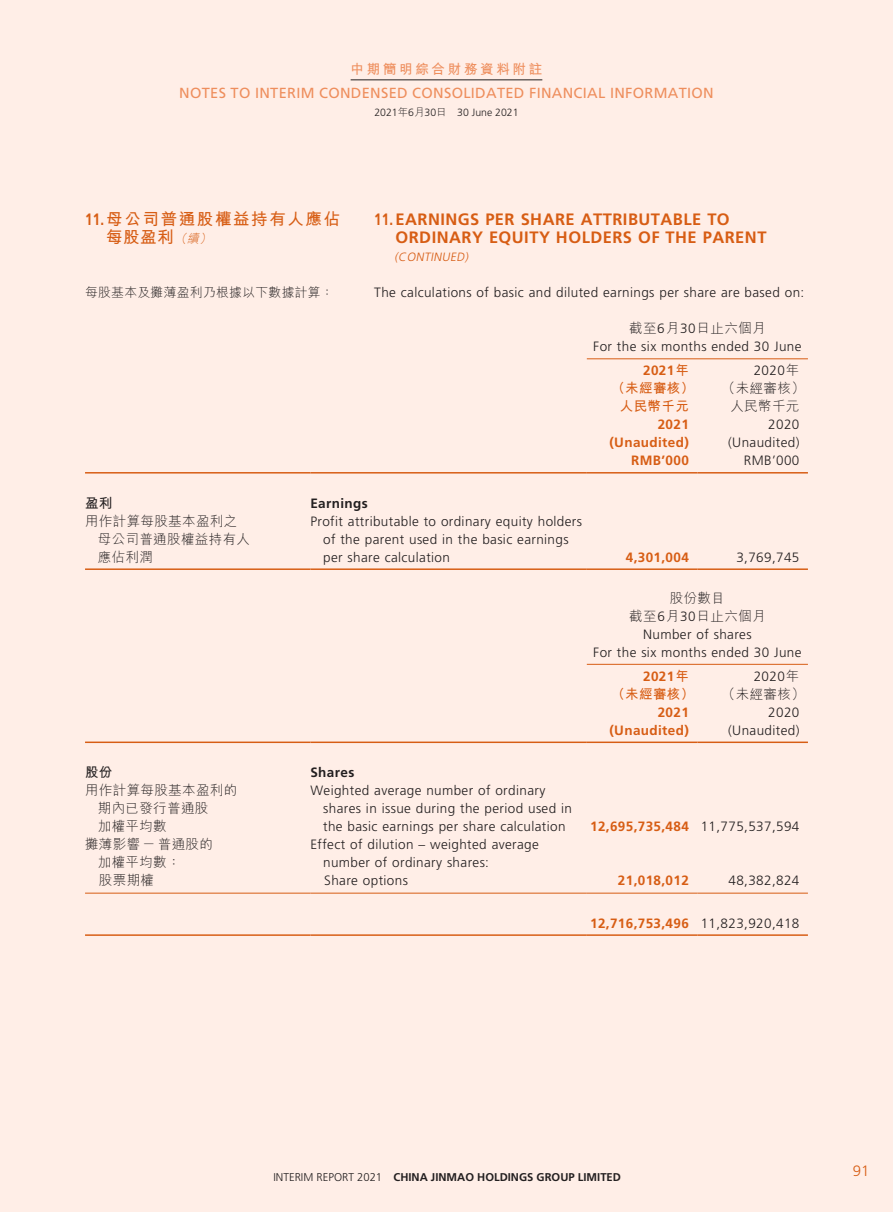
<style>
.page{position:relative;width:893px;height:1212px;background:#ffeee7}
.page>*{position:absolute;margin:0;border:0;box-sizing:border-box;transform-origin:0 0}
.t1{font:700 16.5px/18px "Frutiger LT Std";letter-spacing:.03em;color:#d75d14;scale:.8 1}
.t2{font:700 16.5px/18px "M Hei HK";letter-spacing:.1em;color:#d75d14}
.t3{font:300 15px "Frutiger LT Std";color:#d75d14}
.t4{font:14.7px "Frutiger LT Std";letter-spacing:.02em;color:#ee8e5d}
.t5{font:300 13.5px/18px "Frutiger LT Std";letter-spacing:.03em;color:#231f20}
.t6{font:700 13.5px "Frutiger LT Std";letter-spacing:.03em;color:#d75d14}
.t7{font:300 13.5px/18px "M Hei HK";letter-spacing:.03em;color:#231f20}
.t8{font:700 13.5px "M Hei HK";letter-spacing:.03em;color:#d75d14}
.t9{font:700 13.5px "Frutiger LT Std";letter-spacing:.03em;color:#231f20}
.t10{font:700 13.5px "M Hei HK";letter-spacing:.2em;color:#ee8e5d}
.t11{font:700 13.5px "M Hei HK";color:#231f20}
.t12{font:300 12.75px "M Hei HK";letter-spacing:.03em;color:#231f20}
.t13{font:italic 300 12px "Frutiger LT Std";color:#d75d14}
.t14{font:700 11.25px "Frutiger LT Std";color:#231f20}
.t15{font:300 10.5px "Frutiger LT Std";color:#231f20}
.s1{font-family:"M Hei HK"}
.s2{font-family:"Frutiger LT Std"}
.s3{font-weight:300;font-style:italic;font-size:12px}
.s4{font-weight:700;color:#d75d14}
.s5{font-family:"M Hei HK";font-weight:700;color:#d75d14}
.s6{font-weight:300;color:#231f20}
.s7{font-weight:300}
</style>
<div class="page">
<hr style="left:351px;top:80px;width:191px;height:1px;background:#231f20">
<hr style="left:587px;top:358px;width:221px;height:1px;background:#d75d14">
<hr style="left:85px;top:472px;width:225px;height:1px;background:#d75d14">
<hr style="left:310px;top:472px;width:277px;height:1px;background:#d75d14">
<hr style="left:587px;top:472px;width:110px;height:1px;background:#d75d14">
<hr style="left:697px;top:472px;width:111px;height:1px;background:#d75d14">
<hr style="left:85px;top:568px;width:225px;height:2px;background:#d75d14">
<hr style="left:310px;top:568px;width:277px;height:2px;background:#d75d14">
<hr style="left:587px;top:568px;width:110px;height:2px;background:#d75d14">
<hr style="left:697px;top:568px;width:111px;height:2px;background:#d75d14">
<hr style="left:587px;top:664px;width:221px;height:1px;background:#d75d14">
<hr style="left:85px;top:741px;width:225px;height:2px;background:#d75d14">
<hr style="left:310px;top:741px;width:277px;height:2px;background:#d75d14">
<hr style="left:587px;top:741px;width:110px;height:2px;background:#d75d14">
<hr style="left:697px;top:741px;width:111px;height:2px;background:#d75d14">
<hr style="left:85px;top:893px;width:225px;height:1px;background:#d75d14">
<hr style="left:310px;top:893px;width:277px;height:1px;background:#d75d14">
<hr style="left:587px;top:893px;width:110px;height:1px;background:#d75d14">
<hr style="left:697px;top:893px;width:111px;height:1px;background:#d75d14">
<hr style="left:85px;top:934px;width:225px;height:2px;background:#d75d14">
<hr style="left:310px;top:934px;width:277px;height:2px;background:#d75d14">
<hr style="left:587px;top:934px;width:110px;height:2px;background:#d75d14">
<hr style="left:697px;top:934px;width:111px;height:2px;background:#d75d14">
<p class="t10" style="left:351px;top:59px;width:193px">中期簡明綜合財務資料附註</p>
<p class="t4" style="left:179px;top:84px;width:536px">NOTES TO INTERIM CONDENSED CONSOLIDATED FINANCIAL INFORMATION</p>
<p class="t15" style="left:374px;top:106px;width:146px">2021<span class="s1">年</span>6<span class="s1">月</span>30<span class="s1">日　</span>30 June 2021</p>
<p class="t2" style="left:106px;top:208px;width:235px;text-indent:-21px"><span class="s2">11.</span>母公司普通股權益持有人應佔每股盈利<span class="s3">（續）</span></p>
<p class="t12" style="left:85px;top:286px;width:250px">每股基本及攤薄盈利乃根據以下數據計算：</p>
<p class="t1" style="left:395px;top:210px;width:465px;text-indent:-21px">11. EARNINGS PER SHARE ATTRIBUTABLE TO<br>ORDINARY EQUITY HOLDERS OF THE PARENT</p>
<p class="t13" style="left:395px;top:250px;width:77px">(CONTINUED)</p>
<p class="t5" style="left:374px;top:284px;width:432px">The calculations of basic and diluted earnings per share are based on:</p>
<p class="t7" style="left:629px;top:319px;width:138px">截至<span class="s2">6</span>月<span class="s2">30</span>日止六個月</p>
<p class="t5" style="left:643px;top:334px;width:160px;line-height:24.5px;text-indent:-50px">For the six months ended 30 June<br><span class="s4">2021</span><span class="s5">年</span></p>
<p class="t5" style="left:754px;top:362px;width:47px">2020<span class="s1">年</span></p>
<p class="t8" style="left:611px;top:379px;width:84px">（未經審核）</p>
<p class="t7" style="left:722px;top:379px;width:84px">（未經審核）</p>
<p class="t8" style="left:620px;top:397px;width:71px">人民幣千元</p>
<p class="t7" style="left:730px;top:397px;width:71px">人民幣千元</p>
<p class="t6" style="left:658px;top:417px;width:33px">2021</p>
<p class="t5" style="left:768px;top:416px;width:33px">2020</p>
<p class="t6" style="left:609px;top:435px;width:81px">(Unaudited)</p>
<p class="t5" style="left:728px;top:434px;width:73px">(Unaudited)</p>
<p class="t6" style="left:631px;top:453px;width:59px">RMB’000</p>
<p class="t5" style="left:744px;top:452px;width:57px">RMB’000</p>
<p class="t11" style="left:85px;top:493px;width:29px">盈利</p>
<p class="t9" style="left:310px;top:495px;width:59px">Earnings</p>
<p class="t7" style="left:98px;top:512px;width:154px;text-indent:-13px">用作計算每股基本盈利之母公司普通股權益持有人應佔利潤</p>
<p class="t5" style="left:323px;top:512px;width:260px;text-indent:-13px">Profit attributable to ordinary equity holders of the parent used in the basic earnings per share calculation</p>
<p class="t6" style="left:626px;top:549px;width:65px">4,301,004</p>
<p class="t5" style="left:736px;top:548px;width:65px">3,769,745</p>
<p class="t7" style="left:629px;top:588px;width:138px;text-align:center">股份數目<br>截至<span class="s2">6</span>月<span class="s2">30</span>日止六個月</p>
<p class="t5" style="left:593px;top:625px;width:210px;text-align:center">Number of shares<br>For the six months ended 30 June</p>
<p class="t6" style="left:643px;top:668px;width:47px">2021<span class="s1">年</span></p>
<p class="t5" style="left:754px;top:667px;width:47px">2020<span class="s1">年</span></p>
<p class="t8" style="left:611px;top:684px;width:84px">（未經審核）</p>
<p class="t7" style="left:722px;top:685px;width:84px">（未經審核）</p>
<p class="t6" style="left:658px;top:704px;width:33px">2021</p>
<p class="t5" style="left:768px;top:703px;width:33px">2020</p>
<p class="t6" style="left:609px;top:722px;width:81px">(Unaudited)</p>
<p class="t5" style="left:728px;top:721px;width:73px">(Unaudited)</p>
<p class="t11" style="left:85px;top:762px;width:29px">股份</p>
<p class="t9" style="left:310px;top:765px;width:45px">Shares</p>
<p class="t7" style="left:98px;top:781px;width:141px;text-indent:-13px">用作計算每股基本盈利的期內已發行普通股<br>加權平均數</p>
<p class="t5" style="left:323px;top:782px;width:250px;text-indent:-13px">Weighted average number of ordinary shares in issue during the period used in the basic earnings per share calculation</p>
<p class="t6" style="left:590px;top:819px;width:211px">12,695,735,484 <span class="s6">11,775,537,594</span></p>
<p class="t7" style="left:98px;top:835px;width:117px;text-indent:-13px">攤薄影響－普通股的加權平均數：</p>
<p class="t5" style="left:323px;top:836px;width:217px;text-indent:-13px">Effect of dilution – weighted average number of ordinary shares:</p>
<p class="t7" style="left:99px;top:871px;width:57px">股票期權</p>
<p class="t5" style="left:324px;top:872px;width:85px">Share options</p>
<p class="t6" style="left:618px;top:873px;width:72px">21,018,012</p>
<p class="t5" style="left:728px;top:872px;width:72px">48,382,824</p>
<p class="t6" style="left:590px;top:915px;width:211px">12,716,753,496 <span class="s6">11,823,920,418</span></p>
<p class="t14" style="left:273px;top:1170px;width:349px"><span class="s7">INTERIM REPORT 2021</span> CHINA JINMAO HOLDINGS GROUP LIMITED</p>
<p class="t3" style="left:853px;top:1162px;width:18px">91</p>
</div>
